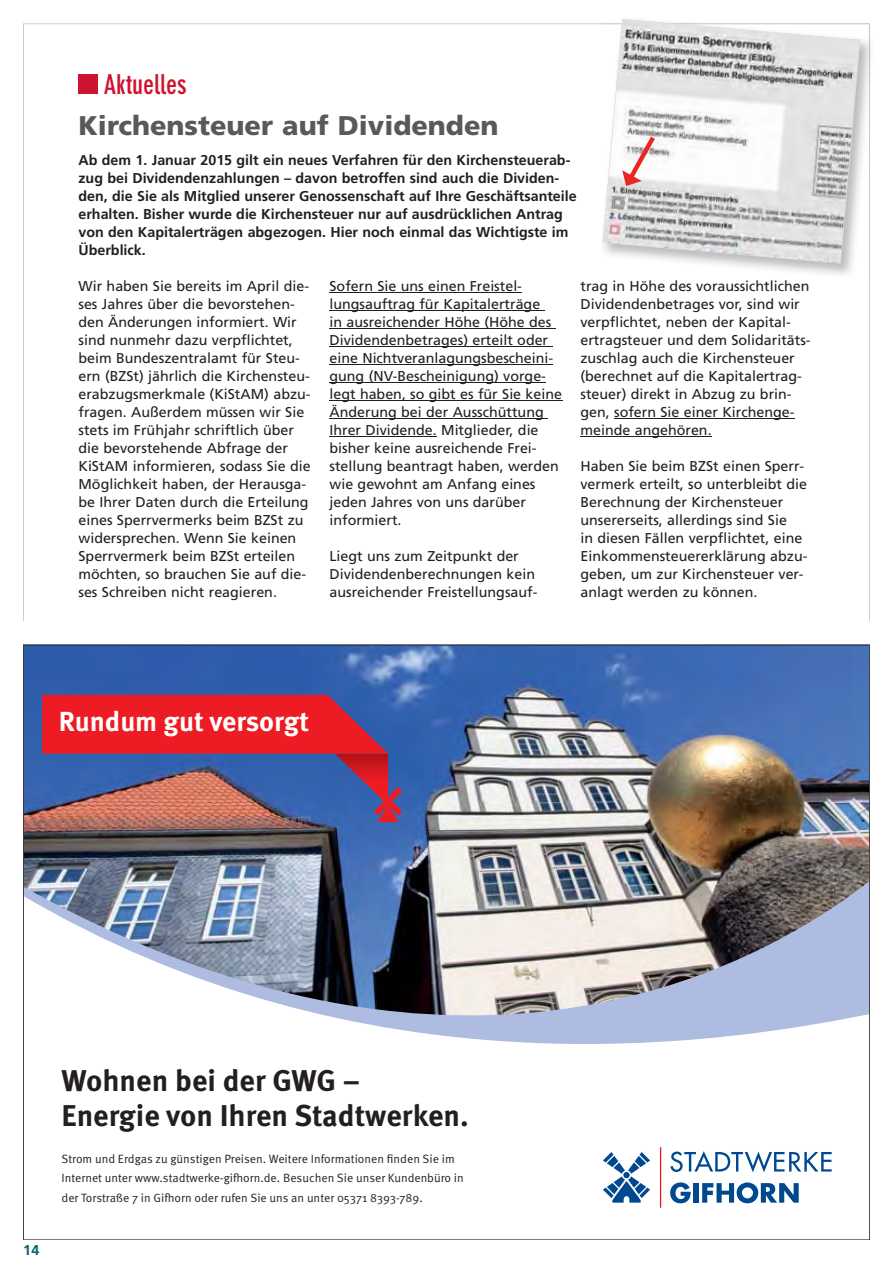
<style>
.page{position:relative;width:893px;height:1263px;background:#fff}
.page>*{position:absolute;margin:0;border:0;box-sizing:border-box;transform-origin:0 0}
.t1{font:700 30px/35.2px "Meta OT";color:#231f20}
.t2{font:700 27.6px "Meta OT";color:#fff}
.t3{font:900 27px "Frutiger";color:#58595b}
.t4{font:700 condensed 27px "DIN Neuzeit Grotesk";color:#ce1432}
.t5{font:14.25px/18px "Frutiger";color:#231f20}
.t6{font:700 14.25px/18px "Frutiger";color:#231f20}
.t7{font:700 14.25px "Frutiger";color:#006569}
.t8{font:12px/19.5px "Meta OT Norm";color:#231f20}
</style>
<div class="page">
<svg style="left:23px;top:23px;width:772px;height:598px"></svg>
<img style="left:23px;top:644px;width:846px;height:596px">
<img style="left:600px;top:23px;width:269px;height:254px">
<svg style="left:602px;top:19px;width:258px;height:245px"></svg>
<svg style="left:622px;top:137px;width:33px;height:49px"></svg>
<h3 class="t4" style="left:104px;top:74px;width:84px">Aktuelles</h3>
<h3 class="t3" style="left:78px;top:115px;width:421px">Kirchensteuer auf Dividenden</h3>
<p class="t6" style="left:78px;top:152px;width:499px">Ab dem 1. Januar 2015 gilt ein neues Verfahren für den Kirchensteuerab&shy;zug bei Dividendenzahlungen – davon betroffen sind auch die Dividen&shy;den, die Sie als Mitglied unserer Genossenschaft auf Ihre Geschäftsanteile erhalten. Bisher wurde die Kirchensteuer nur auf ausdrücklichen Antrag von den Kapitalerträgen abgezogen. Hier noch einmal das Wichtigste im Überblick.</p>
<p class="t5" style="left:78px;top:278px;width:234px">Wir haben Sie bereits im April die&shy;ses Jahres über die bevorstehen&shy;den Änderungen informiert. Wir sind nunmehr dazu verpflichtet, beim Bundeszentralamt für Steu&shy;ern (BZSt) jährlich die Kirchensteu&shy;erabzugsmerkmale (KiStAM) abzu&shy;fragen. Außerdem müssen wir Sie stets im Frühjahr schriftlich über die bevorstehende Abfrage der KiStAM informieren, sodass Sie die Möglichkeit haben, der Herausga&shy;be Ihrer Daten durch die Erteilung eines Sperrvermerks beim BZSt zu widersprechen. Wenn Sie keinen Sperrvermerk beim BZSt erteilen möchten, so brauchen Sie auf die&shy;ses Schreiben nicht reagieren.</p>
<p class="t5" style="left:329px;top:278px;width:234px">Sofern Sie uns einen Freistel&shy;lungsauftrag für Kapitalerträge<br>in ausreichender Höhe (Höhe des<br>Dividendenbetrages) erteilt oder eine Nichtveranlagungsbescheini&shy;gung (NV-Bescheinigung) vorge&shy;legt haben, so gibt es für Sie keine<br>Änderung bei der Ausschüttung<br>Ihrer Dividende. Mitglieder, die bisher keine ausreichende Frei&shy;stellung beantragt haben, werden wie gewohnt am Anfang eines jeden Jahres von uns darüber informiert.</p>
<p class="t5" style="left:329px;top:548px;width:209px">Liegt uns zum Zeitpunkt der<br>Dividendenberechnungen kein ausreichender Freistellungsauf-</p>
<p class="t5" style="left:580px;top:278px;width:232px">trag in Höhe des voraussichtlichen<br>Dividendenbetrages vor, sind wir verpflichtet, neben der Kapital&shy;ertragsteuer und dem Solidaritäts&shy;zuschlag auch die Kirchensteuer (berechnet auf die Kapitalertrag&shy;steuer) direkt in Abzug zu brin&shy;gen, sofern Sie einer Kirchenge&shy;meinde angehören.</p>
<p class="t5" style="left:580px;top:458px;width:228px">Haben Sie beim BZSt einen Sperr&shy;vermerk erteilt, so unterbleibt die<br>Berechnung der Kirchensteuer unsererseits, allerdings sind Sie<br>in diesen Fällen verpflichtet, eine<br>Einkommensteuererklärung abzu&shy;geben, um zur Kirchensteuer ver&shy;anlagt werden zu können.</p>
<h2 class="t2" style="left:59px;top:712px;width:252px">Rundum gut versorgt</h2>
<p class="t7" style="left:23px;top:1244px;width:18px">14</p>
<h1 class="t1" style="left:61px;top:1066px;width:409px">Wohnen bei der GWG –<br>Energie von Ihren Stadtwerken.</h1>
<p class="t8" style="left:61px;top:1150px;width:404px">Strom und Erdgas zu günstigen Preisen. Weitere Informationen finden Sie im<br>Internet unter www.stadtwerke-gifhorn.de. Besuchen Sie unser Kundenbüro in der Torstraße 7 in Gifhorn oder rufen Sie uns an unter 05371 8393-789.</p>
</div>
